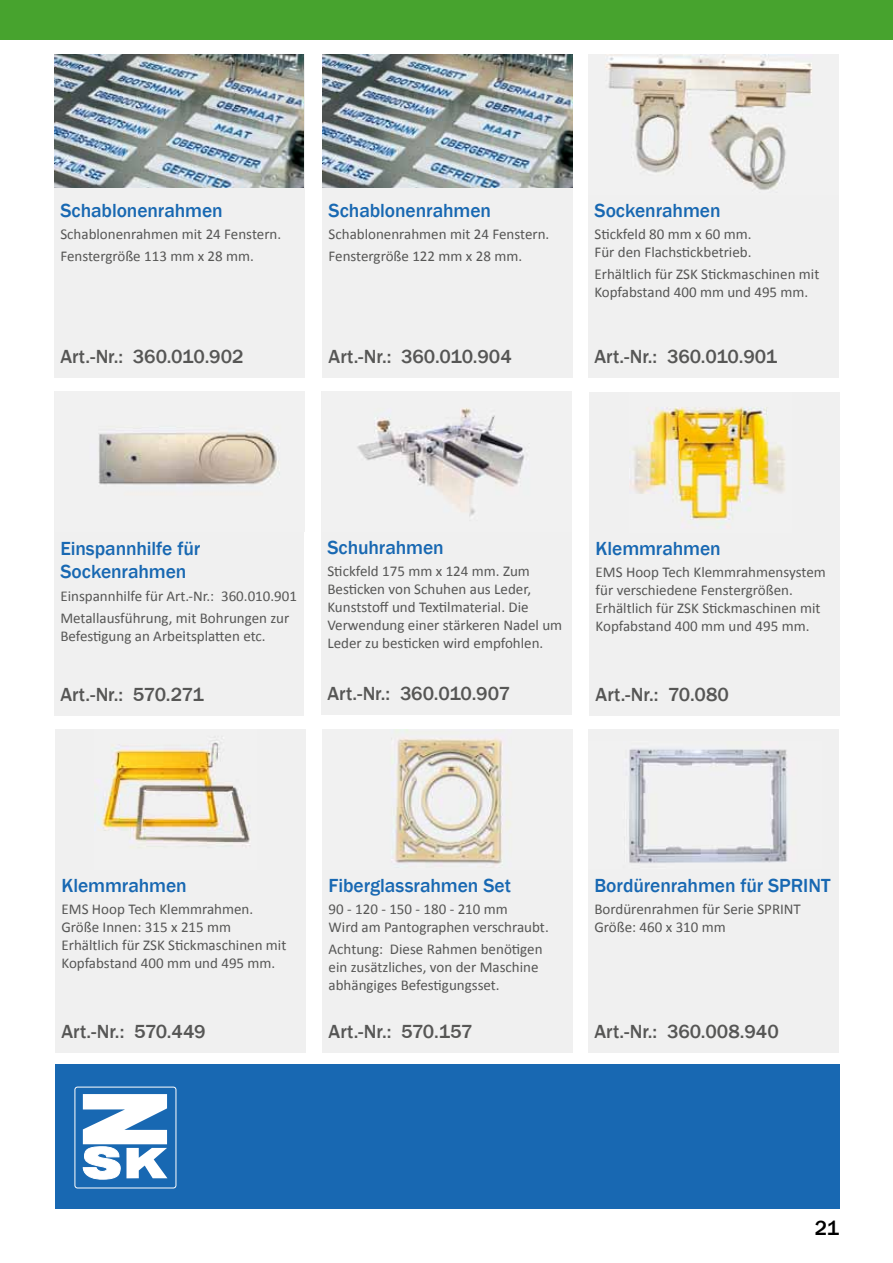
<style>
.page{position:relative;width:893px;height:1263px;background:#fff}
.page>*{position:absolute;margin:0;border:0;box-sizing:border-box;transform-origin:0 0}
.t1{font:500 21px "Franklin Gothic";color:#000}
.t2{font:500 19.5px "Franklin Gothic";letter-spacing:-.005em;color:#565655}
.t3{font:500 19.5px/23.4px "Franklin Gothic";letter-spacing:-.005em;color:#1868b2}
.t4{font:15px/18px "Calibri";color:#565655}
</style>
<div class="page">
<div style="left:0;top:0;width:893px;height:39px;background:#47a32e"></div>
<div style="left:55px;top:1064px;width:785px;height:145px;background:#1868b2"></div>
<div style="left:74px;top:1086px;width:102px;height:102px;border:1px solid #fff;border-radius:3px"></div>
<svg style="left:83px;top:1094px;width:84px;height:85px"></svg>
<div style="left:588px;top:729px;width:251px;height:323px;background:#f0f0f0"></div>
<img style="left:629px;top:749px;width:158px;height:114px">
<div style="left:322px;top:729px;width:251px;height:323px;background:#f0f0f0"></div>
<img style="left:391px;top:729px;width:119px;height:138px">
<div style="left:55px;top:729px;width:251px;height:323px;background:#f0f0f0"></div>
<img style="left:95px;top:741px;width:155px;height:107px">
<div style="left:589px;top:392px;width:251px;height:324px;background:#f0f0f0"></div>
<img style="left:633px;top:407px;width:152px;height:121px">
<div style="left:321px;top:392px;width:251px;height:323px;background:#f0f0f0"></div>
<img style="left:357px;top:408px;width:167px;height:108px">
<div style="left:54px;top:392px;width:250px;height:324px;background:#f0f0f0"></div>
<img style="left:55px;top:391px;width:250px;height:141px">
<div style="left:588px;top:54px;width:251px;height:323px;background:#f0f0f0"></div>
<img style="left:605px;top:54px;width:207px;height:136px">
<div style="left:322px;top:54px;width:251px;height:323px;background:#f0f0f0"></div>
<div style="left:322px;top:54px;width:251px;height:140px;background:linear-gradient(to right,#f0f0f0,#f0f0f0)"></div>
<img style="left:322px;top:54px;width:250px;height:133px">
<div style="left:54px;top:54px;width:251px;height:323px;background:#f0f0f0"></div>
<div style="left:54px;top:54px;width:251px;height:140px;background:linear-gradient(to right,#f0f0f0,#f0f0f0)"></div>
<img style="left:54px;top:54px;width:250px;height:133px">
<h2 class="t3" style="left:60px;top:198px;width:164px">Schablonenrahmen</h2>
<p class="t4" style="left:60px;top:223px;width:222px;line-height:22.2px">Schablonenrahmen mit 24 Fenstern.<br>Fenstergröße 113 mm x 28 mm.</p>
<h2 class="t2" style="left:60px;top:344px;width:185px">Art.-Nr.: 360.010.902</h2>
<h2 class="t3" style="left:329px;top:198px;width:164px">Schablonenrahmen</h2>
<p class="t4" style="left:329px;top:223px;width:222px;line-height:22.2px">Schablonenrahmen mit 24 Fenstern.<br>Fenstergröße 122 mm x 28 mm.</p>
<h2 class="t2" style="left:329px;top:344px;width:185px">Art.-Nr.: 360.010.904</h2>
<h2 class="t3" style="left:594px;top:198px;width:128px">Sockenrahmen</h2>
<p class="t4" style="left:594px;top:225px;width:159px">Stickfeld 80 mm x 60 mm.<br>Für den Flachstickbetrieb.</p>
<p class="t4" style="left:594px;top:265px;width:226px">Erhältlich für ZSK Stickmaschinen mit<br>Kopfabstand 400 mm und 495 mm.</p>
<h2 class="t2" style="left:594px;top:344px;width:184px">Art.-Nr.: 360.010.901</h2>
<h2 class="t3" style="left:60px;top:537px;width:141px">Einspannhilfe für<br>Sockenrahmen</h2>
<p class="t4" style="left:60px;top:584px;width:238px;line-height:22.2px">Einspannhilfe für Art.-Nr.: 360.010.901<br>Metallausführung, mit Bohrungen zur</p>
<p class="t4" style="left:60px;top:627px;width:207px">Befestigung an Arbeitsplatten etc.</p>
<h2 class="t2" style="left:60px;top:683px;width:145px">Art.-Nr.: 570.271</h2>
<h2 class="t3" style="left:327px;top:536px;width:118px">Schuhrahmen</h2>
<p class="t4" style="left:327px;top:562px;width:236px">Stickfeld 175 mm x 124 mm. Zum Besticken von Schuhen aus Leder, Kunststoff und Textilmaterial. Die Verwendung einer stärkeren Nadel um Leder zu besticken wird empfohlen.</p>
<h2 class="t2" style="left:327px;top:682px;width:184px">Art.-Nr.: 360.010.907</h2>
<h2 class="t3" style="left:596px;top:537px;width:127px">Klemmrahmen</h2>
<p class="t4" style="left:596px;top:563px;width:232px">EMS Hoop Tech Klemmrahmensystem für verschiedene Fenstergrößen.<br>Erhältlich für ZSK Stickmaschinen mit Kopfabstand 400 mm und 495 mm.</p>
<h2 class="t2" style="left:596px;top:683px;width:135px">Art.-Nr.: 70.080</h2>
<h2 class="t3" style="left:62px;top:873px;width:127px">Klemmrahmen</h2>
<p class="t4" style="left:62px;top:900px;width:226px">EMS Hoop Tech Klemmrahmen.<br>Größe Innen: 315 x 215 mm<br>Erhältlich für ZSK Stickmaschinen mit<br>Kopfabstand 400 mm und 495 mm.</p>
<h2 class="t2" style="left:62px;top:1019px;width:146px">Art.-Nr.: 570.449</h2>
<h2 class="t3" style="left:329px;top:873px;width:184px">Fiberglassrahmen Set</h2>
<p class="t4" style="left:329px;top:900px;width:222px">90 - 120 - 150 - 180 - 210 mm<br>Wird am Pantographen verschraubt.</p>
<p class="t4" style="left:329px;top:940px;width:215px">Achtung: Diese Rahmen benötigen ein zusätzliches, von der Maschine abhängiges Befestigungsset.</p>
<h2 class="t2" style="left:329px;top:1019px;width:146px">Art.-Nr.: 570.157</h2>
<h2 class="t3" style="left:594px;top:873px;width:237px">Bordürenrahmen für SPRINT</h2>
<p class="t4" style="left:594px;top:900px;width:208px">Bordürenrahmen für Serie SPRINT<br>Größe: 460 x 310 mm</p>
<h2 class="t2" style="left:594px;top:1019px;width:186px">Art.-Nr.: 360.008.940</h2>
<h1 class="t1" style="left:815px;top:1215px;width:26px">21</h1>
</div>
